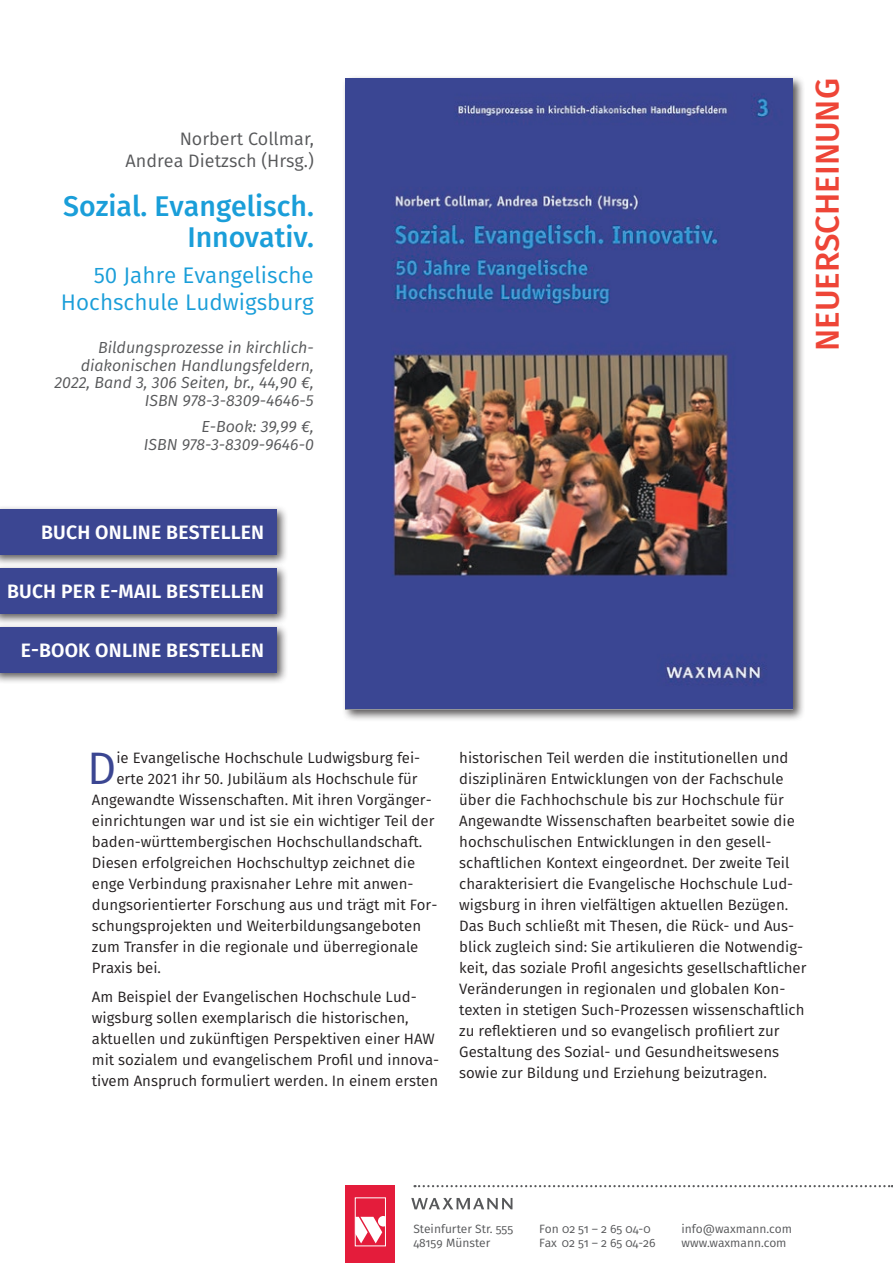
<style>
.page{position:relative;width:893px;height:1263px;background:#fff}
.page>*{position:absolute;margin:0;border:0;box-sizing:border-box;transform-origin:0 0}
.t1{font:45.45px "Fira Sans";color:#3b4692}
.t2{font:500 33px "Fira Sans";color:#ee4537}
.t3{font:500 28.5px/31.5px "Fira Sans";color:#1a9ed9;text-align:right}
.t4{font:22.5px/27px "Fira Sans";color:#1a9ed9;text-align:right}
.t5{font:600 19.35px "Fira Sans";letter-spacing:.01em;color:#fff}
.t6{font:18px/22.2px "Fira Sans";color:#57585a;text-align:right}
.t7{font:italic 16.05px/17.7px "Fira Sans";color:#57585a;text-align:right}
.t8{font:15px/21px "Fira Sans";color:#231f20}
.t9{font:12px/13.5px "Fira Sans";color:#57585a}
</style>
<div class="page">
<div style="left:0;top:505px;width:289px;height:62px;background:#231f20;opacity:.75"></div>
<div style="left:0;top:509px;width:276px;height:45px;background:#3b4692"></div>
<div style="left:0;top:623px;width:289px;height:62px;background:#231f20;opacity:.75"></div>
<div style="left:0;top:627px;width:276px;height:45px;background:#3b4692"></div>
<div style="left:0;top:564px;width:289px;height:62px;background:#231f20;opacity:.75"></div>
<div style="left:0;top:568px;width:276px;height:45px;background:#3b4692"></div>
<div style="left:345px;top:1185px;width:50px;height:78px;background:#e41c3b"></div>
<svg style="left:415px;top:1185px;width:478px;height:2px"></svg>
<svg style="left:411px;top:1198px;width:101px;height:11px"></svg>
<div style="left:355px;top:1197px;width:31px;height:49px;border:1px solid #fff"></div>
<svg style="left:355px;top:1216px;width:31px;height:27px"></svg>
<div style="left:341px;top:74px;width:464px;height:648px;background:#231f20;opacity:.75"></div>
<img style="left:346px;top:78px;width:446px;height:630px">
<p class="t6" style="left:126px;top:127px;width:190px">Norbert Collmar,<br>Andrea Dietzsch (Hrsg.)</p>
<h3 class="t3" style="left:63px;top:188px;width:252px">Sozial. Evangelisch.<br>Innovativ.</h3>
<h3 class="t4" style="left:61px;top:261px;width:254px">50 Jahre Evangelische<br>Hochschule Ludwigsburg</h3>
<p class="t7" style="left:54px;top:338px;width:261px">Bildungsprozesse in kirchlich&shy;diakonischen Handlungsfeldern,<br>2022, Band 3, 306 Seiten, br., 44,90 €,<br>ISBN 978-3-8309-4646-5</p>
<p class="t7" style="left:144px;top:418px;width:171px">E-Book: 39,99 €,<br>ISBN 978-3-8309-9646-0</p>
<p class="t5" style="left:41px;top:517px;width:224px">BUCH ONLINE BESTELLEN</p>
<p class="t5" style="left:7px;top:575px;width:259px">BUCH PER E-MAIL BESTELLEN</p>
<p class="t5" style="left:21px;top:634px;width:245px">E-BOOK ONLINE BESTELLEN</p>
<h2 class="t2" style="left:801px;top:351px;width:274px;rotate:-90deg">NEUERSCHEINUNG</h2>
<h1 class="t1" style="left:87px;top:734px;width:31px">D</h1>
<p class="t8" style="left:116px;top:747px;width:305px">ie Evangelische Hochschule Ludwigsburg fei-</p>
<p class="t8" style="left:116px;top:768px;width:303px">erte 2021 ihr 50. Jubiläum als Hochschule für</p>
<p class="t8" style="left:92px;top:789px;width:341px">Angewandte Wissenschaften. Mit ihren Vorgänger-</p>
<p class="t8" style="left:92px;top:810px;width:344px">einrichtungen war und ist sie ein wichtiger Teil der</p>
<p class="t8" style="left:92px;top:831px;width:332px">baden-württembergischen Hochschullandschaft.</p>
<p class="t8" style="left:92px;top:852px;width:325px">Diesen erfolgreichen Hochschultyp zeichnet die</p>
<p class="t8" style="left:92px;top:873px;width:323px">enge Verbindung praxisnaher Lehre mit anwen-</p>
<p class="t8" style="left:92px;top:894px;width:347px">dungsorientierter Forschung aus und trägt mit For-</p>
<p class="t8" style="left:92px;top:915px;width:331px">schungsprojekten und Weiterbildungsangeboten</p>
<p class="t8" style="left:92px;top:936px;width:328px">zum Transfer in die regionale und überregionale</p>
<p class="t8" style="left:92px;top:957px;width:71px">Praxis bei.</p>
<p class="t8" style="left:92px;top:986px;width:349px">Am Beispiel der Evangelischen Hochschule Lud&shy;wigsburg sollen exemplarisch die historischen, aktuellen und zukünftigen Perspektiven einer HAW mit sozialem und evangelischem Profil und innova&shy;tivem Anspruch formuliert werden. In einem ersten</p>
<p class="t8" style="left:459px;top:747px;width:349px">historischen Teil werden die institutionellen und disziplinären Entwicklungen von der Fachschule über die Fachhochschule bis zur Hochschule für Angewandte Wissenschaften bearbeitet sowie die hochschulischen Entwicklungen in den gesell&shy;schaftlichen Kontext eingeordnet. Der zweite Teil charakterisiert die Evangelische Hochschule Lud&shy;wigsburg in ihren vielfältigen aktuellen Bezügen.<br>Das Buch schließt mit Thesen, die Rück- und Aus&shy;blick zugleich sind: Sie artikulieren die Notwendig&shy;keit, das soziale Profil angesichts gesellschaftlicher Veränderungen in regionalen und globalen Kon&shy;texten in stetigen Such-Prozessen wissenschaftlich zu reflektieren und so evangelisch profiliert zur Gestaltung des Sozial- und Gesundheitswesens sowie zur Bildung und Erziehung beizutragen.</p>
<p class="t9" style="left:413px;top:1222px;width:101px">Steinfurter Str. 555<br>48159 Münster</p>
<p class="t9" style="left:682px;top:1222px;width:112px">info@waxmann.com www.waxmann.com</p>
<p class="t9" style="left:539px;top:1222px;width:118px">Fon 02 51 – 2 65 04-0<br>Fax 02 51 – 2 65 04-26</p>
</div>
